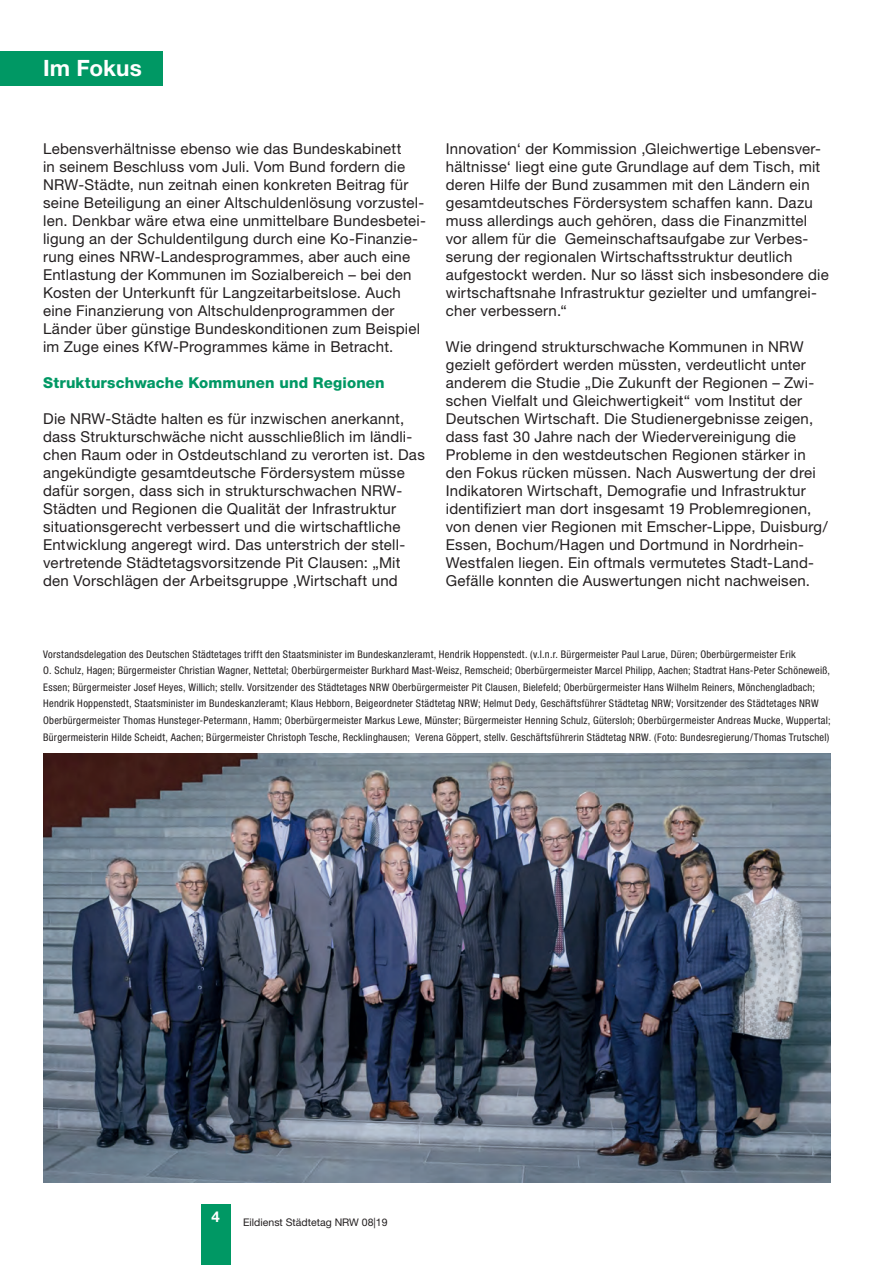
<style>
.page{position:relative;width:895px;height:1265px;background:#fff}
.page>*{position:absolute;margin:0;border:0;box-sizing:border-box;transform-origin:0 0}
.t1{font:700 22.5px "Helvetica Neue LT Pro";color:#fff}
.t2{font:15px/18px "Helvetica Neue LT Pro";letter-spacing:.015em;color:#231f20}
.t3{font:800 15px "Helvetica Neue LT Pro";letter-spacing:.01em;color:#009864}
.t4{font:700 15px "Helvetica Neue LT Pro";color:#fff}
.t5{font:condensed 10.5px/16.5px "Helvetica Neue LT Pro";letter-spacing:.025em;color:#231f20}
.t6{font:10.5px "Helvetica Neue LT Pro";color:#231f20}
</style>
<div class="page">
<div style="left:200px;top:1204px;width:30px;height:60px;background:#009864"></div>
<div style="left:0;top:52px;width:162px;height:34px;background:#009864"></div>
<img style="left:43px;top:753px;width:787px;height:428px">
<h1 class="t1" style="left:43px;top:54px;width:100px">Im Fokus</h1>
<p class="t2" style="left:43px;top:139px;width:384px">Lebensverhältnisse ebenso wie das Bundeskabinett<br>in seinem Beschluss vom Juli. Vom Bund fordern die NRW-Städte, nun zeitnah einen konkreten Beitrag für seine Beteiligung an einer Altschuldenlösung vorzustel&shy;len. Denkbar wäre etwa eine unmittelbare Bundesbetei&shy;ligung an der Schuldentilgung durch eine Ko-Finanzie&shy;rung eines NRW-Landesprogrammes, aber auch eine Entlastung der Kommunen im Sozialbereich – bei den Kosten der Unterkunft für Langzeitarbeitslose. Auch eine Finanzierung von Altschuldenprogrammen der Länder über günstige Bundeskonditionen zum Beispiel im Zuge eines KfW-Programmes käme in Betracht.</p>
<p class="t3" style="left:43px;top:373px;width:343px">Strukturschwache Kommunen und Regionen</p>
<p class="t2" style="left:43px;top:409px;width:383px">Die NRW-Städte halten es für inzwischen anerkannt, dass Strukturschwäche nicht ausschließlich im ländli&shy;chen Raum oder in Ostdeutschland zu verorten ist. Das angekündigte gesamtdeutsche Fördersystem müsse dafür sorgen, dass sich in strukturschwachen NRW-Städten und Regionen die Qualität der Infrastruktur situationsgerecht verbessert und die wirtschaftliche Entwicklung angeregt wird. Das unterstrich der stell&shy;vertretende Städtetagsvorsitzende Pit Clausen: „Mit den Vorschlägen der Arbeitsgruppe ‚Wirtschaft und</p>
<p class="t2" style="left:445px;top:139px;width:384px">Innovation‘ der Kommission ‚Gleichwertige Lebensver&shy;hältnisse‘ liegt eine gute Grundlage auf dem Tisch, mit deren Hilfe der Bund zusammen mit den Ländern ein gesamtdeutsches Fördersystem schaffen kann. Dazu muss allerdings auch gehören, dass die Finanzmittel vor allem für die Gemeinschaftsaufgabe zur Verbes&shy;serung der regionalen Wirtschaftsstruktur deutlich aufgestockt werden. Nur so lässt sich insbesondere die wirtschaftsnahe Infrastruktur gezielter und umfangrei&shy;cher verbessern.“</p>
<p class="t2" style="left:445px;top:337px;width:383px">Wie dringend strukturschwache Kommunen in NRW gezielt gefördert werden müssten, verdeutlicht unter anderem die Studie „Die Zukunft der Regionen – Zwi&shy;schen Vielfalt und Gleichwertigkeit“ vom Institut der Deutschen Wirtschaft. Die Studienergebnisse zeigen, dass fast 30 Jahre nach der Wiedervereinigung die Probleme in den westdeutschen Regionen stärker in den Fokus rücken müssen. Nach Auswertung der drei Indikatoren Wirtschaft, Demografie und Infrastruktur identifiziert man dort insgesamt 19 Problemregionen, von denen vier Regionen mit Emscher-Lippe, Duisburg/ Essen, Bochum/Hagen und Dortmund in Nordrhein-Westfalen liegen. Ein oftmals vermutetes Stadt-Land-Gefälle konnten die Auswertungen nicht nachweisen.</p>
<p class="t5" style="left:43px;top:645px;width:788px">Vorstandsdelegation des Deutschen Städtetages trifft den Staatsminister im Bundeskanzleramt, Hendrik Hoppenstedt. (v.l.n.r. Bürgermeister Paul Larue, Düren; Oberbürgermeister Erik<br>O. Schulz, Hagen; Bürgermeister Christian Wagner, Nettetal; Oberbürgermeister Burkhard Mast-Weisz, Remscheid; Oberbürgermeister Marcel Philipp, Aachen; Stadtrat Hans-Peter Schöneweiß, Essen; Bürgermeister Josef Heyes, Willich; stellv. Vorsitzender des Städtetages NRW Oberbürgermeister Pit Clausen, Bielefeld; Oberbürgermeister Hans Wilhelm Reiners, Mönchengladbach; Hendrik Hoppenstedt, Staatsminister im Bundeskanzleramt; Klaus Hebborn, Beigeordneter Städtetag NRW; Helmut Dedy, Geschäftsführer Städtetag NRW; Vorsitzender des Städtetages NRW Oberbürgermeister Thomas Hunsteger-Petermann, Hamm; Oberbürgermeister Markus Lewe, Münster; Bürgermeister Henning Schulz, Gütersloh; Oberbürgermeister Andreas Mucke, Wuppertal; Bürgermeisterin Hilde Scheidt, Aachen; Bürgermeister Christoph Tesche, Recklinghausen; Verena Göppert, stellv. Geschäftsführerin Städtetag NRW. (Foto: Bundesregierung/Thomas Trutschel)</p>
<p class="t4" style="left:211px;top:1207px;width:10px">4</p>
<p class="t6" style="left:243px;top:1214px;width:146px">Eildienst Städtetag NRW 08|19</p>
</div>
